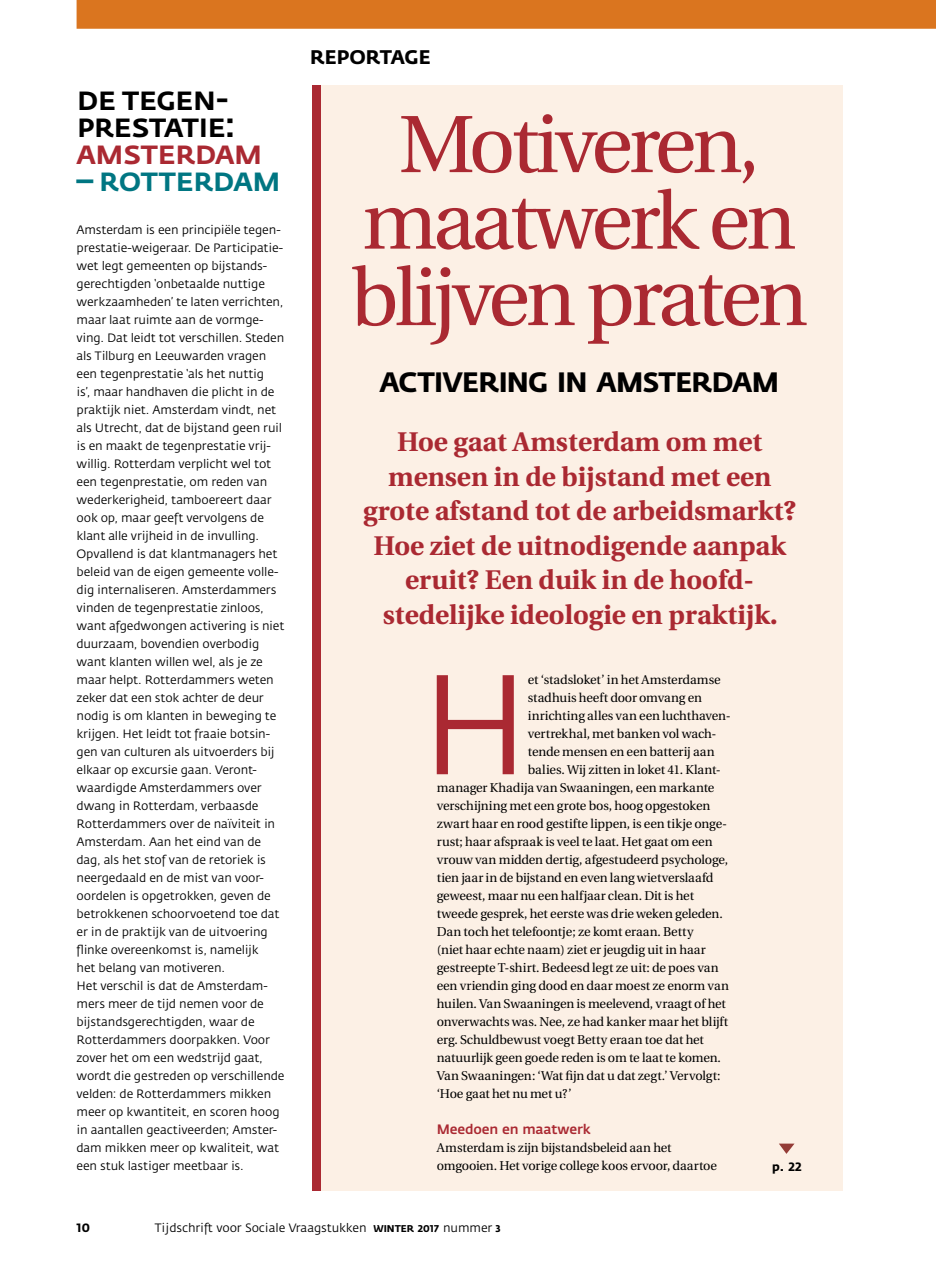
<style>
.page{position:relative;width:936px;height:1276px;background:#fff}
.page>*{position:absolute;margin:0;border:0;box-sizing:border-box;transform-origin:0 0}
.t1{font:140.1px "Fedra Sans";color:#aa2932}
.t2{font:81px/76.5px "Utopia";letter-spacing:-.05em;color:#aa2932;text-align:center}
.t3{font:33.75px/27px "Fedra Sans Medium SC";letter-spacing:-.04em;color:#000}
.t4{font:33.75px "Fedra Sans Medium SC";letter-spacing:-.035em;color:#007682}
.t5{font:33.75px "Fedra Sans Medium SC";letter-spacing:-.035em;color:#aa2932}
.t6{font:700 27.75px "Fedra Sans";letter-spacing:-.03em;color:#000}
.t7{font:700 27px/34.5px "Utopia";color:#aa2932;text-align:center}
.t8{font:700 19.5px "Fedra Sans";color:#000}
.t9{font:13.5px "Fedra Sans Medium TF";letter-spacing:-.015em;color:#aa2932}
.t10{font:12.75px/18px "Utopia";letter-spacing:-.01em;color:#000}
.t11{font:12px/18px "Fedra Sans";letter-spacing:-.015em;color:#000}
.t12{font:700 12px "Fedra Sans";color:#000}
.s1{font-weight:700;font-size:9.75px}
</style>
<div class="page">
<div style="left:312px;top:85px;width:530px;height:1106px;background:#fcf0e5"></div>
<div style="left:312px;top:85px;width:8px;height:1106px;background:#aa2932"></div>
<div style="left:77px;top:0;width:858px;height:29px;background:#da751f"></div>
<svg style="left:779px;top:1143px;width:15px;height:11px"></svg>
<h3 class="t3" style="left:77px;top:85px;width:161px">de tegen&shy;prestatie:</h3>
<h3 class="t5" style="left:77px;top:133px;width:188px">amsterdam</h3>
<h3 class="t4" style="left:77px;top:160px;width:206px">– rotterdam</h3>
<p class="t11" style="left:77px;top:221px;width:209px">Amsterdam is een principiële tegen&shy;prestatie-weigeraar. De Participatie&shy;wet legt gemeenten op bijstands&shy;gerechtigden ‘onbetaalde nuttige werkzaamheden’ te laten verrichten, maar laat ruimte aan de vormge&shy;ving. Dat leidt tot verschillen. Steden als Tilburg en Leeuwarden vragen een tegenprestatie ‘als het nuttig<br>is’, maar handhaven die plicht in de praktijk niet. Amsterdam vindt, net als Utrecht, dat de bijstand geen ruil is en maakt de tegenprestatie vrij&shy;willig. Rotterdam verplicht wel tot een tegenprestatie, om reden van wederkerigheid, tamboereert daar ook op, maar geeft vervolgens de klant alle vrijheid in de invulling.<br>Opvallend is dat klantmanagers het beleid van de eigen gemeente volle&shy;dig internaliseren. Amsterdammers vinden de tegenprestatie zinloos, want afgedwongen activering is niet duurzaam, bovendien overbodig want klanten willen wel, als je ze maar helpt. Rotterdammers weten zeker dat een stok achter de deur nodig is om klanten in beweging te krijgen. Het leidt tot fraaie botsin&shy;gen van culturen als uitvoerders bij elkaar op excursie gaan. Veront&shy;waardigde Amsterdammers over dwang in Rotterdam, verbaasde Rotterdammers over de naïviteit in Amsterdam. Aan het eind van de dag, als het stof van de retoriek is neergedaald en de mist van voor&shy;oordelen is opgetrokken, geven de betrokkenen schoorvoetend toe dat er in de praktijk van de uitvoering flinke overeenkomst is, namelijk<br>het belang van motiveren.<br>Het verschil is dat de Amsterdam&shy;mers meer de tijd nemen voor de bijstandsgerechtigden, waar de Rotterdammers doorpakken. Voor zover het om een wedstrijd gaat, wordt die gestreden op verschillende velden: de Rotterdammers mikken meer op kwantiteit, en scoren hoog in aantallen geactiveerden; Amster&shy;dam mikken meer op kwaliteit, wat een stuk lastiger meetbaar is.</p>
<h3 class="t8" style="left:310px;top:45px;width:122px">REPORTAGE</h3>
<h2 class="t2" style="left:350px;top:108px;width:459px">Motiveren, maatwerk en blijven praten</h2>
<h3 class="t6" style="left:379px;top:365px;width:401px">ACTIVERING IN AMSTERDAM</h3>
<h3 class="t7" style="left:363px;top:425px;width:434px">Hoe gaat Amsterdam om met mensen in de bijstand met een grote afstand tot de arbeidsmarkt?<br>Hoe ziet de uitnodigende aanpak eruit? Een duik in de hoofd&shy;stedelijke ideologie en praktijk.</h3>
<h1 class="t1" style="left:420px;top:651px;width:112px">H</h1>
<p class="t10" style="left:528px;top:671px;width:194px">et ‘stadsloket’ in het Amsterdamse</p>
<p class="t10" style="left:528px;top:689px;width:176px">stadhuis heeft door omvang en</p>
<p class="t10" style="left:528px;top:707px;width:204px">inrichting alles van een luchthaven-</p>
<p class="t10" style="left:528px;top:725px;width:190px">vertrekhal, met banken vol wach-</p>
<p class="t10" style="left:528px;top:743px;width:188px">tende mensen en een batterij aan</p>
<p class="t10" style="left:528px;top:761px;width:194px">balies. Wij zitten in loket 41. Klant-</p>
<p class="t10" style="left:436px;top:779px;width:279px">manager Khadija van Swaaningen, een markante</p>
<p class="t10" style="left:436px;top:797px;width:275px">verschijning met een grote bos, hoog opgestoken</p>
<p class="t10" style="left:436px;top:815px;width:292px">zwart haar en rood gestifte lippen, is een tikje onge-</p>
<p class="t10" style="left:436px;top:833px;width:277px">rust; haar afspraak is veel te laat. Het gaat om een</p>
<p class="t10" style="left:436px;top:851px;width:293px">vrouw van midden dertig, afgestudeerd psychologe,</p>
<p class="t10" style="left:436px;top:869px;width:278px">tien jaar in de bijstand en even lang wietverslaafd</p>
<p class="t10" style="left:436px;top:887px;width:259px">geweest, maar nu een halfjaar clean. Dit is het</p>
<p class="t10" style="left:436px;top:905px;width:287px">tweede gesprek, het eerste was drie weken geleden.</p>
<p class="t10" style="left:436px;top:923px;width:258px">Dan toch het telefoontje; ze komt eraan. Betty</p>
<p class="t10" style="left:436px;top:941px;width:270px">(niet haar echte naam) ziet er jeugdig uit in haar</p>
<p class="t10" style="left:436px;top:959px;width:283px">gestreepte T-shirt. Bedeesd legt ze uit: de poes van</p>
<p class="t10" style="left:436px;top:977px;width:293px">een vriendin ging dood en daar moest ze enorm van</p>
<p class="t10" style="left:436px;top:995px;width:291px">huilen. Van Swaaningen is meelevend, vraagt of het</p>
<p class="t10" style="left:436px;top:1013px;width:293px">onverwachts was. Nee, ze had kanker maar het blijft</p>
<p class="t10" style="left:436px;top:1031px;width:269px">erg. Schuldbewust voegt Betty eraan toe dat het</p>
<p class="t10" style="left:436px;top:1049px;width:286px">natuurlijk geen goede reden is om te laat te komen.</p>
<p class="t10" style="left:436px;top:1067px;width:285px">Van Swaaningen: ‘Wat fijn dat u dat zegt.’ Vervolgt:</p>
<p class="t10" style="left:436px;top:1085px;width:136px">‘Hoe gaat het nu met u?’</p>
<p class="t9" style="left:436px;top:1122px;width:155px">Meedoen en maatwerk</p>
<p class="t10" style="left:436px;top:1139px;width:282px">Amsterdam is zijn bijstandsbeleid aan het omgooien. Het vorige college koos ervoor, daartoe</p>
<p class="t12" style="left:772px;top:1159px;width:31px">p. 22</p>
<p class="t12" style="left:77px;top:1220px;width:15px">10</p>
<p class="t11" style="left:155px;top:1219px;width:347px">Tijdschrift voor Sociale Vraagstukken <span class="s1">WINTER 2017</span> nummer <span class="s1">3</span></p>
</div>
